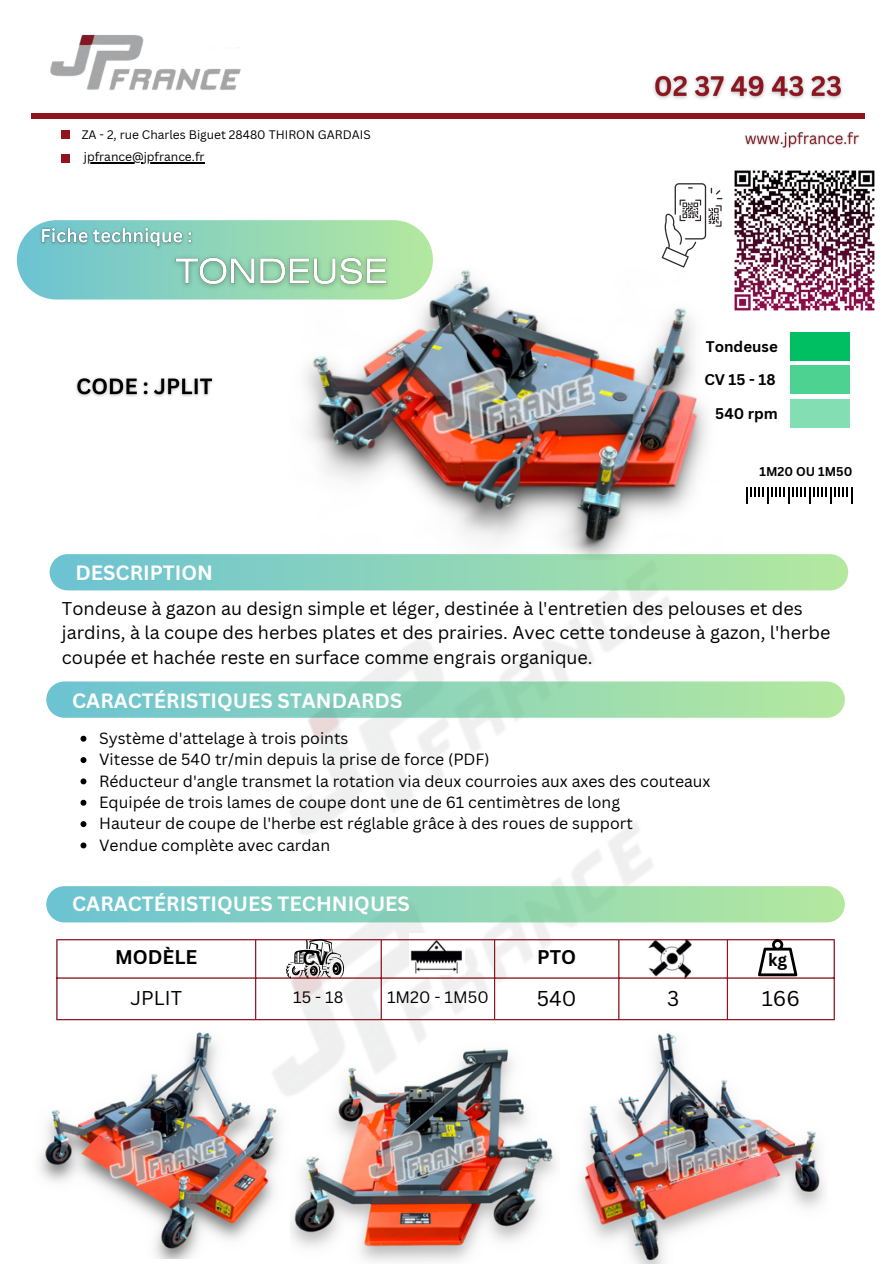
<style>
.page{position:relative;width:894px;height:1264px;background:#fff}
.page>*{position:absolute;margin:0;border:0;box-sizing:border-box;transform-origin:0 0}
.t1{font:20.85px "Canva Sans";color:#000}
.t2{font:700 20.1px "Canva Sans";color:#fff}
.t3{font:19.5px "Canva Sans";color:#000}
.t4{font:700 19.35px "Canva Sans";color:#000}
.t5{font:700 18.6px "Canva Sans";color:#000}
.t6{font:18px/24.8px "Canva Sans";color:#000}
.t7{font:700 17.4px "Canva Sans";color:#000}
.t8{font:16.2px "Canva Sans";color:#000}
.t9{font:16.05px "Canva Sans";color:#000}
.t10{font:15.75px "Canva Sans";color:#000}
.t11{font:700 15px "Canva Sans";color:#000}
.t12{font:700 12.45px "Canva Sans";color:#000}
.t13{font:12px "Canva Sans";color:#000}
</style>
<div class="page">
<img style="left:290px;top:270px;width:417px;height:215px">
<img style="left:236px;top:485px;width:472px;height:262px">
<svg style="left:50px;top:554px;width:797px;height:36px;background:#90d5b8"></svg>
<svg style="left:46px;top:681px;width:798px;height:36px;background:#91d5b8"></svg>
<img style="left:290px;top:1161px;width:266px;height:101px">
<img style="left:39px;top:1032px;width:237px;height:226px">
<img style="left:219px;top:747px;width:472px;height:414px">
<svg style="left:46px;top:886px;width:798px;height:36px;background:#90d5b8"></svg>
<svg style="left:17px;top:220px;width:416px;height:79px;background:#96d7be"></svg>
<div style="left:61px;top:154px;width:8px;height:9px;background:#90141e"></div>
<svg style="left:661px;top:183px;width:61px;height:84px"></svg>
<img style="left:50px;top:34px;width:191px;height:56px">
<div style="left:32px;top:113px;width:833px;height:6px;background:#90141e"></div>
<div style="left:61px;top:130px;width:8px;height:9px;background:#90141e"></div>
<div style="left:790px;top:332px;width:60px;height:28px;background:#00bf63"></div>
<div style="left:790px;top:365px;width:60px;height:28px;background:#4dd292"></div>
<div style="left:790px;top:399px;width:60px;height:29px;background:#83dfb3"></div>
<img style="left:409px;top:933px;width:55px;height:41px">
<img style="left:647px;top:940px;width:46px;height:37px">
<hr style="left:56px;top:940px;width:2px;height:79px;background:#90141e">
<hr style="left:255px;top:940px;width:1px;height:79px;background:#90141e">
<hr style="left:380px;top:940px;width:2px;height:79px;background:#90141e">
<hr style="left:494px;top:940px;width:1px;height:79px;background:#90141e">
<hr style="left:618px;top:940px;width:1px;height:79px;background:#90141e">
<hr style="left:726px;top:940px;width:1px;height:79px;background:#90141e">
<hr style="left:833px;top:940px;width:1px;height:79px;background:#90141e">
<hr style="left:56px;top:939px;width:778px;height:1px;background:#90141e">
<hr style="left:56px;top:977px;width:778px;height:1px;background:#90141e">
<hr style="left:56px;top:1019px;width:778px;height:1px;background:#90141e">
<svg style="left:757px;top:939px;width:40px;height:37px"></svg>
<svg style="left:286px;top:939px;width:58px;height:39px"></svg>
<svg style="left:746px;top:487px;width:106px;height:16px"></svg>
<img style="left:409px;top:334px;width:200px;height:123px">
<img style="left:92px;top:1106px;width:145px;height:89px">
<img style="left:351px;top:1106px;width:145px;height:89px">
<img style="left:560px;top:1027px;width:264px;height:236px">
<img style="left:625px;top:1105px;width:144px;height:89px">
<img style="left:734px;top:170px;width:141px;height:141px">
<img style="left:166px;top:249px;width:231px;height:47px">
<img style="left:36px;top:223px;width:162px;height:29px">
<img style="left:653px;top:75px;width:190px;height:24px">
<img style="left:745px;top:131px;width:114px;height:18px">
<hr style="left:84px;top:162px;width:121px;height:1px;background:#000">
<svg style="left:80px;top:735px;width:6px;height:6px"></svg>
<svg style="left:80px;top:757px;width:6px;height:6px"></svg>
<svg style="left:80px;top:778px;width:6px;height:6px"></svg>
<svg style="left:80px;top:799px;width:6px;height:6px"></svg>
<svg style="left:80px;top:821px;width:6px;height:6px"></svg>
<svg style="left:80px;top:842px;width:6px;height:6px"></svg>
<img style="left:76px;top:377px;width:137px;height:20px">
<p class="t13" style="left:82px;top:126px;width:290px">ZA - 2, rue Charles Biguet 28480 THIRON GARDAIS</p>
<p class="t13" style="left:84px;top:149px;width:122px">jpfrance@jpfrance.fr</p>
<p class="t2" style="left:75px;top:558px;width:139px">DESCRIPTION</p>
<p class="t11" style="left:705px;top:336px;width:73px">Tondeuse</p>
<p class="t11" style="left:704px;top:368px;width:73px">CV 15 - 18</p>
<p class="t11" style="left:715px;top:403px;width:64px">540 rpm</p>
<h3 class="t12" style="left:759px;top:462px;width:94px">1M20 OU 1M50</h3>
<p class="t6" style="left:62px;top:595px;width:769px">Tondeuse à gazon au design simple et léger, destinée à l'entretien des pelouses et des jardins, à la coupe des herbes plates et des prairies. Avec cette tondeuse à gazon, l'herbe coupée et hachée reste en surface comme engrais organique.</p>
<h3 class="t2" style="left:72px;top:686px;width:331px">CARACTÉRISTIQUES STANDARDS</h3>
<p class="t10" style="left:99px;top:727px;width:251px">Système d'attelage à trois points</p>
<p class="t10" style="left:99px;top:748px;width:392px">Vitesse de 540 tr/min depuis la prise de force (PDF)</p>
<p class="t10" style="left:99px;top:770px;width:612px">Réducteur d'angle transmet la rotation via deux courroies aux axes des couteaux</p>
<p class="t10" style="left:99px;top:791px;width:522px">Equipée de trois lames de coupe dont une de 61 centimètres de long</p>
<p class="t10" style="left:99px;top:812px;width:535px">Hauteur de coupe de l'herbe est réglable grâce à des roues de support</p>
<p class="t10" style="left:99px;top:834px;width:232px">Vendue complète avec cardan</p>
<p class="t2" style="left:72px;top:889px;width:339px">CARACTÉRISTIQUES TECHNIQUES</p>
<p class="t4" style="left:115px;top:943px;width:84px">MODÈLE</p>
<p class="t4" style="left:537px;top:943px;width:40px">PTO</p>
<p class="t3" style="left:130px;top:983px;width:53px">JPLIT</p>
<p class="t9" style="left:293px;top:986px;width:52px">15 - 18</p>
<p class="t8" style="left:387px;top:986px;width:103px">1M20 - 1M50</p>
<p class="t1" style="left:536px;top:983px;width:41px">540</p>
<h3 class="t1" style="left:667px;top:983px;width:14px">3</h3>
<h6 class="t1" style="left:761px;top:983px;width:40px">166</h6>
<h4 class="t5" style="left:302px;top:945px;width:27px">CV</h4>
<p class="t7" style="left:768px;top:947px;width:21px">kg</p>
</div>
